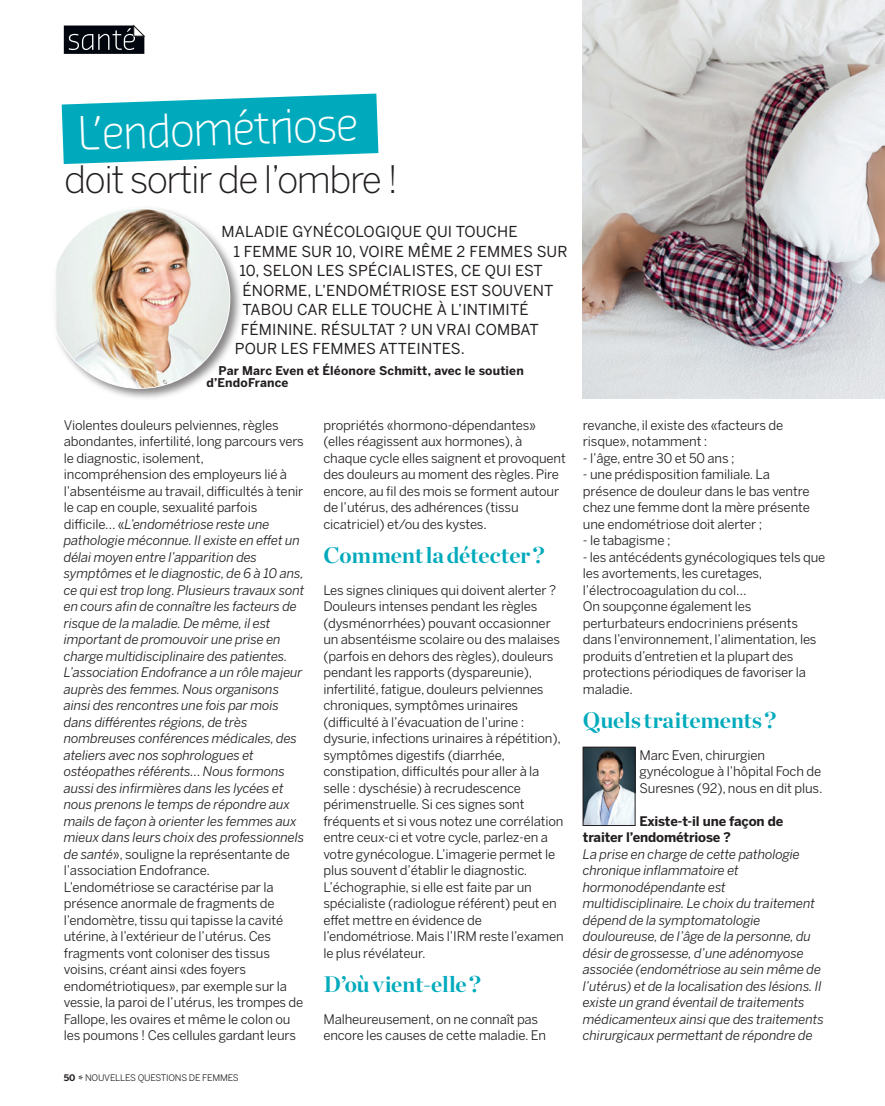
<style>
.page{position:relative;width:885px;height:1106px;background:#fff}
.page>*{position:absolute;margin:0;border:0;box-sizing:border-box;transform-origin:0 0}
.t1{font:300 45px "Sansa Pro";color:#fff}
.t2{font:300 37.5px "Benton Sans";letter-spacing:-.04em;color:#231f20}
._05-INTER_couleur{font:700 22.5px "Chronicle Display";letter-spacing:-.01em;color:#00aabc}
._00-Intro_Benton_lig{font:15px "Benton Sans";letter-spacing:.01em;color:#231f20}
._00-Txt_Benton_book{font:13.2px/16.5px "Benton Sans";letter-spacing:-.01em;color:#231f20}
._00-Txt_Benton_book-2{font:italic 13.2px/16.5px "Benton Sans";letter-spacing:-.01em;color:#231f20}
._00-Txt_Benton_book-3{font:700 13.2px/16.5px "Benton Sans";letter-spacing:-.01em;color:#231f20}
._00-Signature{font:700 12px/12px "Benton Sans";letter-spacing:.015em;color:#231f20}
.t3{font:9px "Benton Sans";letter-spacing:-.02em;color:#231f20}
.s1{font-style:normal}
.s2{font-weight:700}
.s3{font-family:"Chronicle Display";font-weight:700;font-size:12px}
</style>
<div class="page">
<img style="left:583px;top:0;width:301px;height:398px">
<svg style="left:62px;top:94px;width:316px;height:70px;background:#26b6c6"></svg>
<div style="left:47px;top:205px;width:195px;height:196px;background:#231f20;opacity:.55"></div>
<img style="left:57px;top:208px;width:173px;height:180px">
<img style="left:585px;top:749px;width:48px;height:74px">
<div style="left:583px;top:747px;width:52px;height:78px;border:1px solid #231f20"></div>
<svg style="left:64px;top:25px;width:80px;height:29px;background:#2c3037"></svg>
<p class="t1" style="left:76px;top:104px;width:283px;rotate:-2deg">L’endométriose</p>
<p class="t2" style="left:64px;top:157px;width:336px">doit sortir de l’ombre !</p>
<p class="_00-Intro_Benton_lig" style="left:221px;top:223px;width:298px">MALADIE GYNÉCOLOGIQUE QUI TOUCHE</p>
<p class="_00-Intro_Benton_lig" style="left:233px;top:242px;width:335px">1 FEMME SUR 10, VOIRE MÊME 2 FEMMES SUR</p>
<p class="_00-Intro_Benton_lig" style="left:239px;top:262px;width:305px">10, SELON LES SPÉCIALISTES, CE QUI EST</p>
<p class="_00-Intro_Benton_lig" style="left:242px;top:281px;width:312px">ÉNORME, L’ENDOMÉTRIOSE EST SOUVENT</p>
<p class="_00-Intro_Benton_lig" style="left:242px;top:301px;width:288px">TABOU CAR ELLE TOUCHE À L’INTIMITÉ</p>
<p class="_00-Intro_Benton_lig" style="left:241px;top:320px;width:299px">FÉMININE. RÉSULTAT ? UN VRAI COMBAT</p>
<p class="_00-Intro_Benton_lig" style="left:235px;top:340px;width:231px">POUR LES FEMMES ATTEINTES.</p>
<p class="_00-Signature" style="left:206px;top:364px;width:319px;text-indent:12px">Par Marc Even et Éléonore Schmitt, avec le soutien d’EndoFrance</p>
<p class="_00-Txt_Benton_book-2" style="left:64px;top:416px;width:242px"><span class="s1">Violentes douleurs pelviennes, règles abondantes, infertilité, long parcours vers le diagnostic, isolement, incompréhension des employeurs lié à l’absentéisme au travail, difficultés à tenir le cap en couple, sexualité parfois difficile… «</span>L’endométriose reste une pathologie méconnue. Il existe en effet un délai moyen entre l’apparition des symptômes et le diagnostic, de 6 à 10 ans, ce qui est trop long. Plusieurs travaux sont en cours afin de connaître les facteurs de risque de la maladie. De même, il est important de promouvoir une prise en charge multidisciplinaire des patientes.<br>L’association Endofrance a un rôle majeur auprès des femmes. Nous organisons ainsi des rencontres une fois par mois dans différentes régions, de très nombreuses conférences médicales, des ateliers avec nos sophrologues et ostéopathes référents… Nous formons aussi des infirmières dans les lycées et nous prenons le temps de répondre aux mails de façon à orienter les femmes aux mieux dans leurs choix des professionnels de santé<span class="s1">», souligne la représentante de l’association Endofrance.</span></p>
<p class="_00-Txt_Benton_book" style="left:64px;top:878px;width:241px">L’endométriose se caractérise par la présence anormale de fragments de l’endomètre, tissu qui tapisse la cavité utérine, à l’extérieur de l’utérus. Ces fragments vont coloniser des tissus voisins, créant ainsi «des foyers endométriotiques», par exemple sur la vessie, la paroi de l’utérus, les trompes de Fallope, les ovaires et même le colon ou les poumons ! Ces cellules gardant leurs</p>
<p class="_00-Txt_Benton_book" style="left:323px;top:416px;width:244px">propriétés «hormono-dépendantes» (elles réagissent aux hormones), à chaque cycle elles saignent et provoquent des douleurs au moment des règles. Pire encore, au fil des mois se forment autour de l’utérus, des adhérences (tissu cicatriciel) et/ou des kystes.</p>
<p class="_05-INTER_couleur" style="left:323px;top:537px;width:223px">Comment la détecter ?</p>
<p class="_00-Txt_Benton_book" style="left:323px;top:581px;width:242px">Les signes cliniques qui doivent alerter ?<br>Douleurs intenses pendant les règles (dysménorrhées) pouvant occasionner un absentéisme scolaire ou des malaises (parfois en dehors des règles), douleurs pendant les rapports (dyspareunie), infertilité, fatigue, douleurs pelviennes chroniques, symptômes urinaires (difficulté à l’évacuation de l’urine : dysurie, infections urinaires à répétition), symptômes digestifs (diarrhée, constipation, difficultés pour aller à la selle : dyschésie) à recrudescence périmenstruelle. Si ces signes sont fréquents et si vous notez une corrélation entre ceux-ci et votre cycle, parlez-en a votre gynécologue. L’imagerie permet le plus souvent d’établir le diagnostic.<br>L’échographie, si elle est faite par un spécialiste (radiologue référent) peut en effet mettre en évidence de l’endométriose. Mais l’IRM reste l’examen le plus révélateur.</p>
<p class="_05-INTER_couleur" style="left:323px;top:966px;width:159px">D’où vient-elle ?</p>
<p class="_00-Txt_Benton_book" style="left:323px;top:1010px;width:224px">Malheureusement, on ne connaît pas encore les causes de cette maladie. En</p>
<p class="t3" style="left:64px;top:1072px;width:176px"><span class="s2">50</span> <span class="s3">*</span> NOUVELLES QUESTIONS DE FEMMES</p>
<p class="_00-Txt_Benton_book" style="left:583px;top:416px;width:202px">revanche, il existe des «facteurs de risque», notamment :</p>
<p class="_00-Txt_Benton_book" style="left:583px;top:449px;width:153px">- l’âge, entre 30 et 50 ans ;</p>
<p class="_00-Txt_Benton_book" style="left:583px;top:466px;width:228px">- une prédisposition familiale. La présence de douleur dans le bas ventre chez une femme dont la mère présente une endométriose doit alerter ;</p>
<p class="_00-Txt_Benton_book" style="left:583px;top:532px;width:89px">- le tabagisme ;</p>
<p class="_00-Txt_Benton_book" style="left:583px;top:548px;width:244px">- les antécédents gynécologiques tels que les avortements, les curetages, l’électrocoagulation du col…</p>
<p class="_00-Txt_Benton_book" style="left:583px;top:598px;width:235px">On soupçonne également les perturbateurs endocriniens présents dans l’environnement, l’alimentation, les produits d’entretien et la plupart des protections périodiques de favoriser la maladie.</p>
<p class="_05-INTER_couleur" style="left:583px;top:702px;width:195px">Quels traitements ?</p>
<p class="_00-Txt_Benton_book" style="left:639px;top:746px;width:184px">Marc Even, chirurgien gynécologue à l’hôpital Foch de<br>Suresnes (92), nous en dit plus.</p>
<p class="_00-Txt_Benton_book-3" style="left:583px;top:812px;width:202px;text-indent:57px">Existe-t-il une façon de traiter l’endométriose ?</p>
<p class="_00-Txt_Benton_book-2" style="left:583px;top:845px;width:242px">La prise en charge de cette pathologie chronique inflammatoire et hormonodépendante est multidisciplinaire. Le choix du traitement dépend de la symptomatologie douloureuse, de l’âge de la personne, du désir de grossesse, d’une adénomyose associée (endométriose au sein même de l’utérus) et de la localisation des lésions. Il existe un grand éventail de traitements médicamenteux ainsi que des traitements chirurgicaux permettant de répondre de</p>
</div>
